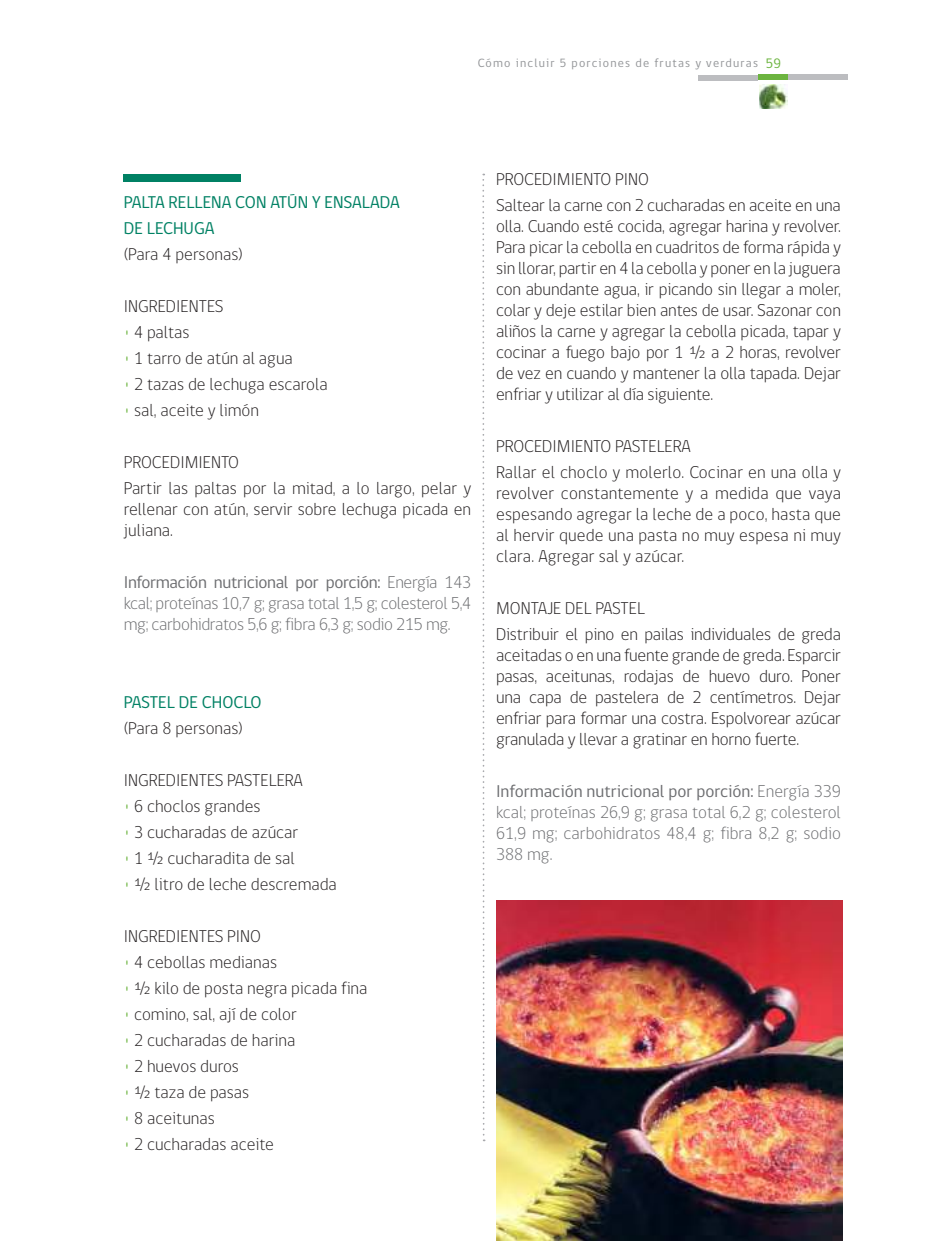
<style>
.page{position:relative;width:943px;height:1241px;background:#fff}
.page>*{position:absolute;margin:0;border:0;box-sizing:border-box;transform-origin:0 0}
.t1{font:300 17.5px/21px "gob CL";color:#231f20}
.t2{font:300 17.5px/21px "gob CL";letter-spacing:-.02em;color:#6c6d70;text-align:justify}
.t3{font:17.5px/25.9px "gob CL";color:#008164}
.t4{font:12.25px "gob CL";letter-spacing:.1em;color:#939598}
.s1{font-size:14px;color:#6cb43f}
.s2{color:#6cb43f}
.s3{font-weight:400}
</style>
<div class="page">
<div style="left:818px;top:74px;width:29px;height:6px;background:#bcbdc0"></div>
<div style="left:788px;top:74px;width:29px;height:6px;background:#bcbdc0"></div>
<div style="left:758px;top:74px;width:29px;height:6px;background:#6cb43f"></div>
<div style="left:698px;top:75px;width:29px;height:6px;background:#bcbdc0"></div>
<div style="left:728px;top:75px;width:29px;height:6px;background:#bcbdc0"></div>
<img style="left:759px;top:84px;width:28px;height:25px">
<div style="left:124px;top:174px;width:117px;height:8px;background:#008164"></div>
<img style="left:496px;top:900px;width:346px;height:340px">
<svg style="left:482px;top:174px;width:2px;height:966px"></svg>
<p class="t4" style="left:478px;top:55px;width:305px">Cómo incluir 5 porciones de frutas y verduras <span class="s1">59</span></p>
<p class="t3" style="left:124px;top:190px;width:277px">PALTA RELLENA CON ATÚN Y ENSALADA<br>DE LECHUGA</p>
<p class="t1" style="left:124px;top:244px;width:121px">(Para 4 personas)</p>
<p class="t1" style="left:124px;top:296px;width:101px">INGREDIENTES</p>
<p class="t1" style="left:124px;top:322px;width:67px"><span class="s2">•</span> 4 paltas</p>
<p class="t1" style="left:124px;top:348px;width:171px"><span class="s2">•</span> 1 tarro de atún al agua</p>
<p class="t1" style="left:124px;top:374px;width:205px"><span class="s2">•</span> 2 tazas de lechuga escarola</p>
<p class="t1" style="left:124px;top:400px;width:137px"><span class="s2">•</span> sal, aceite y limón</p>
<p class="t1" style="left:124px;top:449px;width:349px;line-height:25.9px">PROCEDIMIENTO<br>Partir las paltas por la mitad, a lo largo, pelar y</p>
<p class="t1" style="left:124px;top:499px;width:349px">rellenar con atún, servir sobre lechuga picada en juliana.</p>
<p class="t2" style="left:124px;top:572px;width:349px"><span class="s3">Información nutricional por porción:</span> Energía 143 kcal; proteínas 10,7 g; grasa total 1,5 g; colesterol 5,4 mg; carbohidratos 5,6 g; fibra 6,3 g; sodio 215 mg.</p>
<p class="t3" style="left:124px;top:689px;width:139px">PASTEL DE CHOCLO</p>
<p class="t1" style="left:124px;top:718px;width:121px">(Para 8 personas)</p>
<p class="t1" style="left:124px;top:769px;width:180px">INGREDIENTES PASTELERA</p>
<p class="t1" style="left:124px;top:795px;width:138px"><span class="s2">•</span> 6 choclos grandes</p>
<p class="t1" style="left:124px;top:821px;width:176px"><span class="s2">•</span> 3 cucharadas de azúcar</p>
<p class="t1" style="left:124px;top:847px;width:173px"><span class="s2">•</span> 1 ½ cucharadita de sal</p>
<p class="t1" style="left:124px;top:873px;width:215px"><span class="s2">•</span> ½ litro de leche descremada</p>
<p class="t1" style="left:124px;top:925px;width:139px">INGREDIENTES PINO</p>
<p class="t1" style="left:124px;top:951px;width:155px"><span class="s2">•</span> 4 cebollas medianas</p>
<p class="t1" style="left:124px;top:977px;width:245px"><span class="s2">•</span> ½ kilo de posta negra picada fina</p>
<p class="t1" style="left:124px;top:1003px;width:175px"><span class="s2">•</span> comino, sal, ají de color</p>
<p class="t1" style="left:124px;top:1029px;width:173px"><span class="s2">•</span> 2 cucharadas de harina</p>
<p class="t1" style="left:124px;top:1055px;width:117px"><span class="s2">•</span> 2 huevos duros</p>
<p class="t1" style="left:124px;top:1081px;width:127px"><span class="s2">•</span> ½ taza de pasas</p>
<p class="t1" style="left:124px;top:1107px;width:93px"><span class="s2">•</span> 8 aceitunas</p>
<p class="t1" style="left:124px;top:1133px;width:152px"><span class="s2">•</span> 2 cucharadas aceite</p>
<p class="t1" style="left:496px;top:166px;width:346px;line-height:25.9px">PROCEDIMIENTO PINO<br>Saltear la carne con 2 cucharadas en aceite en una</p>
<p class="t1" style="left:496px;top:216px;width:346px;text-align:justify">olla. Cuando esté cocida, agregar harina y revolver.<br>Para picar la cebolla en cuadritos de forma rápida y sin llorar, partir en 4 la cebolla y poner en la juguera con abundante agua, ir picando sin llegar a moler, colar y deje estilar bien antes de usar. Sazonar con aliños la carne y agregar la cebolla picada, tapar y cocinar a fuego bajo por 1 ½ a 2 horas, revolver de vez en cuando y mantener la olla tapada. Dejar enfriar y utilizar al día siguiente.</p>
<p class="t1" style="left:496px;top:433px;width:346px;line-height:25.9px">PROCEDIMIENTO PASTELERA<br>Rallar el choclo y molerlo. Cocinar en una olla y</p>
<p class="t1" style="left:496px;top:482px;width:346px;text-align:justify">revolver constantemente y a medida que vaya espesando agregar la leche de a poco, hasta que al hervir quede una pasta no muy espesa ni muy clara. Agregar sal y azúcar.</p>
<p class="t1" style="left:496px;top:595px;width:346px;line-height:25.9px">MONTAJE DEL PASTEL<br>Distribuir el pino en pailas individuales de greda</p>
<p class="t1" style="left:496px;top:644px;width:346px;text-align:justify">aceitadas o en una fuente grande de greda. Esparcir pasas, aceitunas, rodajas de huevo duro. Poner una capa de pastelera de 2 centímetros. Dejar enfriar para formar una costra. Espolvorear azúcar granulada y llevar a gratinar en horno fuerte.</p>
<p class="t2" style="left:496px;top:780px;width:346px"><span class="s3">Información nutricional por porción:</span> Energía 339 kcal; proteínas 26,9 g; grasa total 6,2 g; colesterol 61,9 mg; carbohidratos 48,4 g; fibra 8,2 g; sodio 388 mg.</p>
</div>
